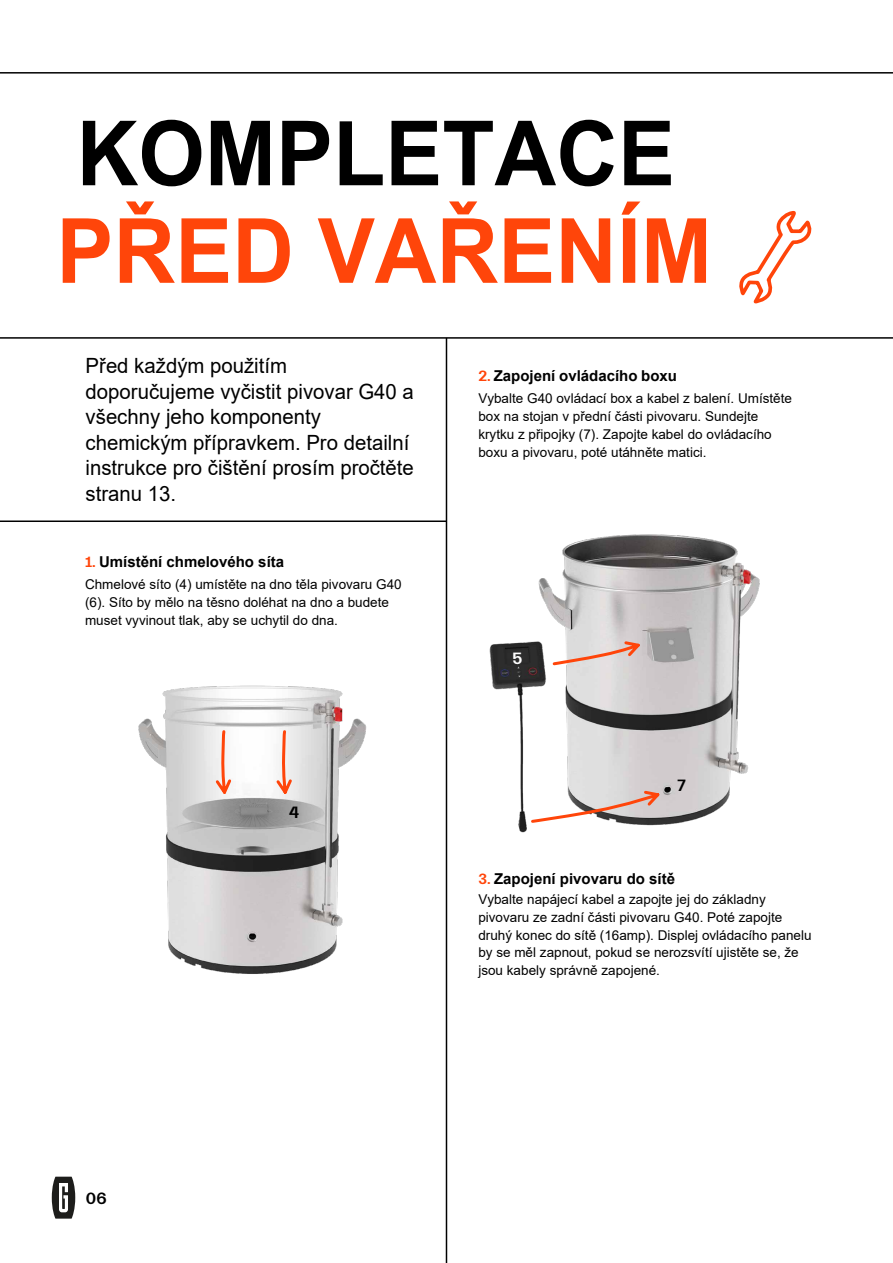
<style>
.page{position:relative;width:893px;height:1263px;background:#fff}
.page>*{position:absolute;margin:0;border:0;box-sizing:border-box;transform-origin:0 0}
.t1{font:700 90px "Arial";color:#ff450a;scale:.95 1}
.t2{font:700 90px "Arial";color:#000;scale:.95 1}
.t3{font:21px/25.5px "Arial";color:#000}
.t4{font:700 16.5px "Everett";color:#000}
.t5{font:700 16.5px "Everett";color:#fff}
.t6{font:700 15px "Arial";color:#000}
.t7{font:13.5px/17.9px "Arial";color:#000}
.s1{font-family:"Everett";color:#ff450a}
</style>
<div class="page">
<svg style="left:52px;top:1177px;width:23px;height:41px"></svg>
<img style="left:138px;top:685px;width:229px;height:289px">
<svg style="left:213px;top:729px;width:21px;height:77px"></svg>
<svg style="left:274px;top:729px;width:20px;height:77px"></svg>
<img style="left:489px;top:534px;width:271px;height:299px">
<svg style="left:551px;top:639px;width:91px;height:28px;background:#e5ccc4"></svg>
<svg style="left:529px;top:789px;width:133px;height:35px"></svg>
<hr style="left:0;top:337px;width:893px;height:2px;background:#000">
<hr style="left:0;top:72px;width:893px;height:2px;background:#000">
<hr style="left:0;top:520px;width:446px;height:2px;background:#000">
<hr style="left:446px;top:338px;width:1px;height:925px;background:#000">
<svg style="left:739px;top:210px;width:73px;height:94px"></svg>
<h1 class="t2" style="left:77px;top:90px;width:631px">KOMPLETACE</h1>
<h1 class="t1" style="left:56px;top:188px;width:692px">PŘED VAŘENÍM</h1>
<h2 class="t3" style="left:86px;top:353px;width:330px">Před každým použitím doporučujeme vyčistit pivovar G40 a všechny jeho komponenty chemickým přípravkem. Pro detailní instrukce pro čištění prosím pročtěte stranu 13.</h2>
<p class="t6" style="left:85px;top:551px;width:201px"><span class="s1">1.</span> Umístění chmelového síta</p>
<p class="t7" style="left:85px;top:575px;width:318px">Chmelové síto (4) umístěte na dno těla pivovaru G40 (6). Síto by mělo na těsno doléhat na dno a budete muset vyvinout tlak, aby se uchytil do dna.</p>
<p class="t4" style="left:289px;top:803px;width:12px">4</p>
<p class="t6" style="left:478px;top:365px;width:200px"><span class="s1">2.</span> Zapojení ovládacího boxu</p>
<p class="t7" style="left:478px;top:390px;width:315px">Vybalte G40 ovládací box a kabel z balení. Umístěte box na stojan v přední části pivovaru. Sundejte krytku z připojky (7). Zapojte kabel do ovládacího boxu a pivovaru, poté utáhněte matici.</p>
<p class="t5" style="left:512px;top:649px;width:11px">5</p>
<p class="t4" style="left:677px;top:777px;width:10px">7</p>
<p class="t6" style="left:478px;top:868px;width:198px"><span class="s1">3.</span> Zapojení pivovaru do sítě</p>
<p class="t7" style="left:478px;top:890px;width:335px">Vybalte napájecí kabel a zapojte jej do základny pivovaru ze zadní části pivovaru G40. Poté zapojte druhý konec do sítě (16amp). Displej ovládacího panelu by se měl zapnout, pokud se nerozsvítí ujistěte se, že jsou kabely správně zapojené.</p>
<p class="t4" style="left:86px;top:1189px;width:22px">06</p>
</div>
